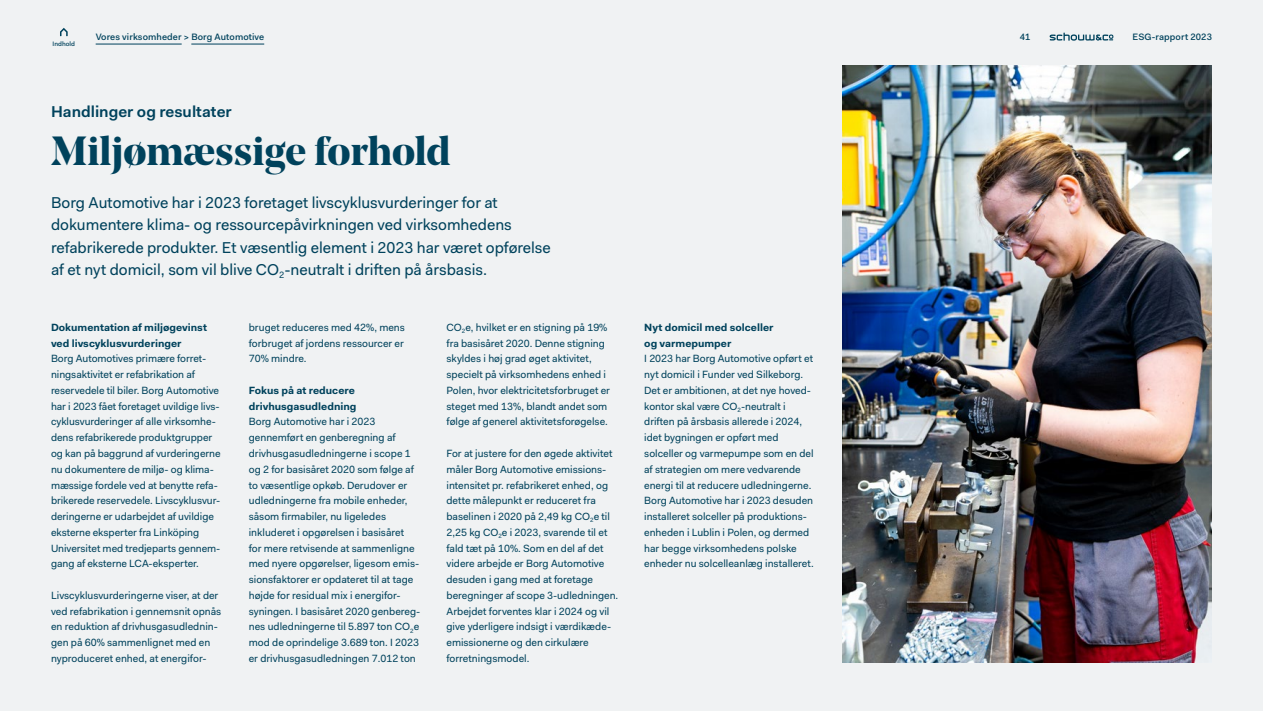
<style>
.page{position:relative;width:1263px;height:711px;background:#fff}
.page>*{position:absolute;margin:0;border:0;box-sizing:border-box;transform-origin:0 0}
.t1{font:700 40.5px "Noe Display";color:#00425c}
.t2{font:15.75px/22.5px "Fakt";color:#00425c}
.t3{font:600 15.75px "Fakt";color:#00425c}
.t4{font:10.5px/15.8px "Fakt";color:#00425c}
.t5{font:700 10.5px/15.8px "Fakt";color:#00425c}
.t6{font:500 9.3px "Fakt";letter-spacing:.01em;color:#00425c}
.t7{font:500 6.45px "Fakt";color:#00425c}
</style>
<div class="page">
<div style="left:0;top:0;width:1263px;height:710px;background:#f0f2f3"></div>
<img style="left:842px;top:66px;width:370px;height:595px">
<svg style="left:60px;top:28px;width:8px;height:8px"></svg>
<svg style="left:1050px;top:33px;width:63px;height:8px"></svg>
<hr style="left:96px;top:44px;width:86px;height:1px;background:#00425c">
<hr style="left:191px;top:44px;width:73px;height:1px;background:#00425c">
<p class="t7" style="left:53px;top:39px;width:24px">Indhold</p>
<p class="t6" style="left:96px;top:31px;width:170px">Vores virksomheder &gt; Borg Automotive</p>
<p class="t6" style="left:1020px;top:31px;width:12px">41</p>
<p class="t6" style="left:1132px;top:31px;width:81px">ESG-rapport 2023</p>
<h2 class="t3" style="left:51px;top:101px;width:182px">Handlinger og resultater</h2>
<h1 class="t1" style="left:51px;top:124px;width:401px">Miljømæssige forhold</h1>
<p class="t2" style="left:51px;top:191px;width:501px">Borg Automotive har i 2023 foretaget livscyklusvurderinger for at dokumentere klima- og ressourcepåvirkningen ved virksomhedens refabrikerede produkter. Et væsentlig element i 2023 har været opførelse af et nyt domicil, som vil blive CO<sub>2</sub>-neutralt i driften på årsbasis.</p>
<p class="t5" style="left:51px;top:319px;width:157px">Dokumentation af miljøgevinst ved livscyklusvurderinger</p>
<p class="t4" style="left:51px;top:350px;width:171px">Borg Automotives primære forret&shy;ningsaktivitet er refabrikation af reservedele til biler. Borg Automotive har i 2023 fået foretaget uvildige livs&shy;cyklusvurderinger af alle virksomhe&shy;dens refabrikerede produktgrupper og kan på baggrund af vurderingerne nu dokumentere de miljø- og klima&shy;mæssige fordele ved at benytte refa&shy;brikerede reservedele. Livscyklusvur&shy;deringerne er udarbejdet af uvildige eksterne eksperter fra Linköping Universitet med tredjeparts gennem&shy;gang af eksterne LCA-eksperter.</p>
<p class="t4" style="left:51px;top:587px;width:172px">Livscyklusvurderingerne viser, at der ved refabrikation i gennemsnit opnås en reduktion af drivhusgasudlednin&shy;gen på 60% sammenlignet med en nyproduceret enhed, at energifor-</p>
<p class="t4" style="left:249px;top:319px;width:158px;text-align:justify">bruget reduceres med 42%, mens forbruget af jordens ressourcer er 70% mindre.</p>
<p class="t5" style="left:249px;top:382px;width:109px">Fokus på at reducere drivhusgasudledning</p>
<p class="t4" style="left:249px;top:413px;width:173px">Borg Automotive har i 2023 gennemført en genberegning af drivhusgasudledningerne i scope 1 og 2 for basisåret 2020 som følge af to væsentlige opkøb. Derudover er udledningerne fra mobile enheder, såsom firmabiler, nu ligeledes inkluderet i opgørelsen i basisåret<br>for mere retvisende at sammenligne med nyere opgørelser, ligesom emis&shy;sionsfaktorer er opdateret til at tage højde for residual mix i energifor&shy;syningen. I basisåret 2020 genbereg&shy;nes udledningerne til 5.897 ton CO<sub>2</sub>e mod de oprindelige 3.689 ton. I 2023 er drivhusgasudledningen 7.012 ton</p>
<p class="t4" style="left:446px;top:319px;width:165px">CO<sub>2</sub>e, hvilket er en stigning på 19% fra basisåret 2020. Denne stigning skyldes i høj grad øget aktivitet, specielt på virksomhedens enhed i Polen, hvor elektricitetsforbruget er steget med 13%, blandt andet som følge af generel aktivitetsforøgelse.</p>
<p class="t4" style="left:446px;top:445px;width:173px">For at justere for den øgede aktivitet måler Borg Automotive emissions&shy;intensitet pr. refabrikeret enhed, og dette målepunkt er reduceret fra baselinen i 2020 på 2,49 kg CO<sub>2</sub>e til 2,25 kg CO<sub>2</sub>e i 2023, svarende til et fald tæt på 10%. Som en del af det videre arbejde er Borg Automotive desuden i gang med at foretage beregninger af scope 3-udledningen.<br>Arbejdet forventes klar i 2024 og vil give yderligere indsigt i værdikæde&shy;emissionerne og den cirkulære forretningsmodel.</p>
<p class="t5" style="left:644px;top:319px;width:131px">Nyt domicil med solceller og varmepumper</p>
<p class="t4" style="left:644px;top:350px;width:171px">I 2023 har Borg Automotive opført et nyt domicil i Funder ved Silkeborg.<br>Det er ambitionen, at det nye hoved&shy;kontor skal være CO<sub>2</sub>-neutralt i driften på årsbasis allerede i 2024, idet bygningen er opført med solceller og varmepumpe som en del af strategien om mere vedvarende energi til at reducere udledningerne.<br>Borg Automotive har i 2023 desuden installeret solceller på produktions&shy;enheden i Lublin i Polen, og dermed har begge virksomhedens polske enheder nu solcelleanlæg installeret.</p>
</div>
